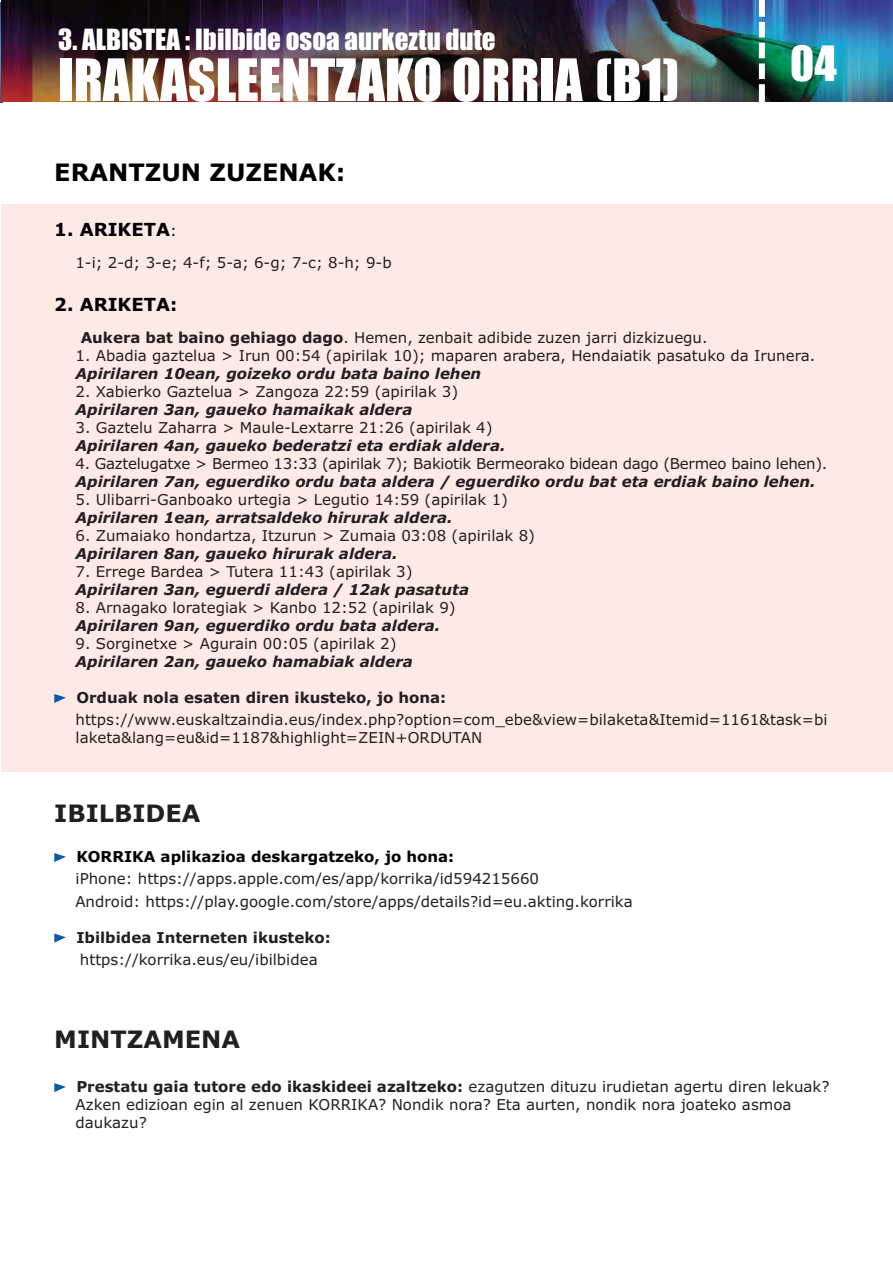
<style>
.page{position:relative;width:893px;height:1263px;background:#fff}
.page>*{position:absolute;margin:0;border:0;box-sizing:border-box;transform-origin:0 0}
.t1{font:54px "Impact";color:#fff}
.t2{font:45px "Impact";color:#fff}
.t3{font:27px "Impact";color:#fff}
.t4{font:700 24px "Verdana";color:#231f20}
.t5{font:700 24px "Verdana";color:#000}
.t6{font:700 18px "Verdana";color:#000}
.t7{font:15px/18px "Verdana";color:#231f20}
.t8{font:italic 700 15px "Verdana";color:#231f20}
.t9{font:15px "Verdana";letter-spacing:-.02em;color:#231f20}
.t10{font:700 15px "Verdana";color:#231f20}
.t11{font:700 15px "Verdana";color:#000}
.s1{font-weight:400;font-size:15px}
.s2{font-weight:700}
</style>
<div class="page">
<img style="left:2px;top:1px;width:891px;height:100px">
<svg style="left:759px;top:17px;width:6px;height:67px"></svg>
<div style="left:759px;top:0;width:6px;height:17px;background:#fff"></div>
<div style="left:759px;top:84px;width:6px;height:18px;background:#fff"></div>
<div style="left:1px;top:204px;width:892px;height:568px;background:#fde9e6"></div>
<svg style="left:54px;top:933px;width:12px;height:9px"></svg>
<svg style="left:54px;top:694px;width:12px;height:9px"></svg>
<svg style="left:54px;top:853px;width:12px;height:9px"></svg>
<svg style="left:54px;top:1083px;width:12px;height:9px"></svg>
<h3 class="t3" style="left:58px;top:25px;width:439px">3. ALBISTEA : Ibilbide osoa aurkeztu dute</h3>
<h1 class="t1" style="left:58px;top:51px;width:623px">IRAKASLEENTZAKO ORRIA (B1)</h1>
<h3 class="t5" style="left:54px;top:159px;width:293px">ERANTZUN ZUZENAK:</h3>
<h2 class="t2" style="left:790px;top:39px;width:48px">04</h2>
<p class="t6" style="left:54px;top:220px;width:124px">1. ARIKETA<span class="s1">:</span></p>
<p class="t7" style="left:75px;top:254px;width:318px">1-i; 2-d; 3-e; 4-f; 5-a; 6-g; 7-c; 8-h; 9-b</p>
<p class="t6" style="left:54px;top:294px;width:124px">2. ARIKETA:</p>
<p class="t7" style="left:81px;top:329px;width:628px"><span class="s2">Aukera bat baino gehiago dago</span>. Hemen, zenbait adibide zuzen jarri dizkizuegu.</p>
<p class="t7" style="left:76px;top:347px;width:741px">1. Abadia gaztelua &gt; Irun 00:54 (apirilak 10); maparen arabera, Hendaiatik pasatuko da Irunera.</p>
<p class="t8" style="left:76px;top:365px;width:407px">Apirilaren 10ean, goizeko ordu bata baino lehen</p>
<p class="t7" style="left:76px;top:383px;width:384px">2. Xabierko Gaztelua &gt; Zangoza 22:59 (apirilak 3)</p>
<p class="t8" style="left:76px;top:401px;width:338px">Apirilaren 3an, gaueko hamaikak aldera</p>
<p class="t7" style="left:76px;top:419px;width:419px">3. Gaztelu Zaharra &gt; Maule-Lextarre 21:26 (apirilak 4)</p>
<p class="t8" style="left:76px;top:437px;width:431px">Apirilaren 4an, gaueko bederatzi eta erdiak aldera.</p>
<p class="t9" style="left:76px;top:455px;width:753px">4. Gaztelugatxe &gt; Bermeo 13:33 (apirilak 7); Bakiotik Bermeorako bidean dago (Bermeo baino lehen).</p>
<p class="t8" style="left:76px;top:473px;width:741px">Apirilaren 7an, eguerdiko ordu bata aldera / eguerdiko ordu bat eta erdiak baino lehen.</p>
<p class="t7" style="left:76px;top:491px;width:434px">5. Ulibarri-Ganboako urtegia &gt; Legutio 14:59 (apirilak 1)</p>
<p class="t8" style="left:76px;top:509px;width:378px">Apirilaren 1ean, arratsaldeko hirurak aldera.</p>
<p class="t7" style="left:76px;top:527px;width:461px">6. Zumaiako hondartza, Itzurun &gt; Zumaia 03:08 (apirilak 8)</p>
<p class="t8" style="left:76px;top:545px;width:323px">Apirilaren 8an, gaueko hirurak aldera.</p>
<p class="t7" style="left:76px;top:563px;width:339px">7. Errege Bardea &gt; Tutera 11:43 (apirilak 3)</p>
<p class="t8" style="left:76px;top:581px;width:395px">Apirilaren 3an, eguerdi aldera / 12ak pasatuta</p>
<p class="t7" style="left:76px;top:599px;width:382px">8. Arnagako lorategiak &gt; Kanbo 12:52 (apirilak 9)</p>
<p class="t8" style="left:76px;top:617px;width:366px">Apirilaren 9an, eguerdiko ordu bata aldera.</p>
<p class="t7" style="left:76px;top:635px;width:323px">9. Sorginetxe &gt; Agurain 00:05 (apirilak 2)</p>
<p class="t8" style="left:76px;top:653px;width:339px">Apirilaren 2an, gaueko hamabiak aldera</p>
<p class="t10" style="left:76px;top:689px;width:371px">Orduak nola esaten diren ikusteko, jo hona:</p>
<p class="t7" style="left:76px;top:711px;width:753px">https://www.euskaltzaindia.eus/index.php?option=com_ebe&amp;view=bilaketa&amp;Itemid=1161&amp;task=bi laketa&amp;lang=eu&amp;id=1187&amp;highlight=ZEIN+ORDUTAN</p>
<h3 class="t4" style="left:54px;top:800px;width:148px">IBILBIDEA</h3>
<p class="t11" style="left:76px;top:848px;width:379px">KORRIKA aplikazioa deskargatzeko, jo hona:</p>
<p class="t7" style="left:75px;top:868px;width:559px;line-height:22.2px">iPhone: https://apps.apple.com/es/app/korrika/id594215660<br>Android: https://play.google.com/store/apps/details?id=eu.akting.korrika</p>
<p class="t10" style="left:76px;top:929px;width:256px">Ibilbidea Interneten ikusteko:</p>
<p class="t7" style="left:80px;top:951px;width:239px">https://korrika.eus/eu/ibilbidea</p>
<h3 class="t4" style="left:54px;top:1026px;width:187px">MINTZAMENA</h3>
<p class="t7" style="left:76px;top:1078px;width:756px"><span class="s2">Prestatu gaia tutore edo ikaskideei azaltzeko:</span> ezagutzen dituzu irudietan agertu diren lekuak?<br>Azken edizioan egin al zenuen KORRIKA? Nondik nora? Eta aurten, nondik nora joateko asmoa daukazu?</p>
</div>
